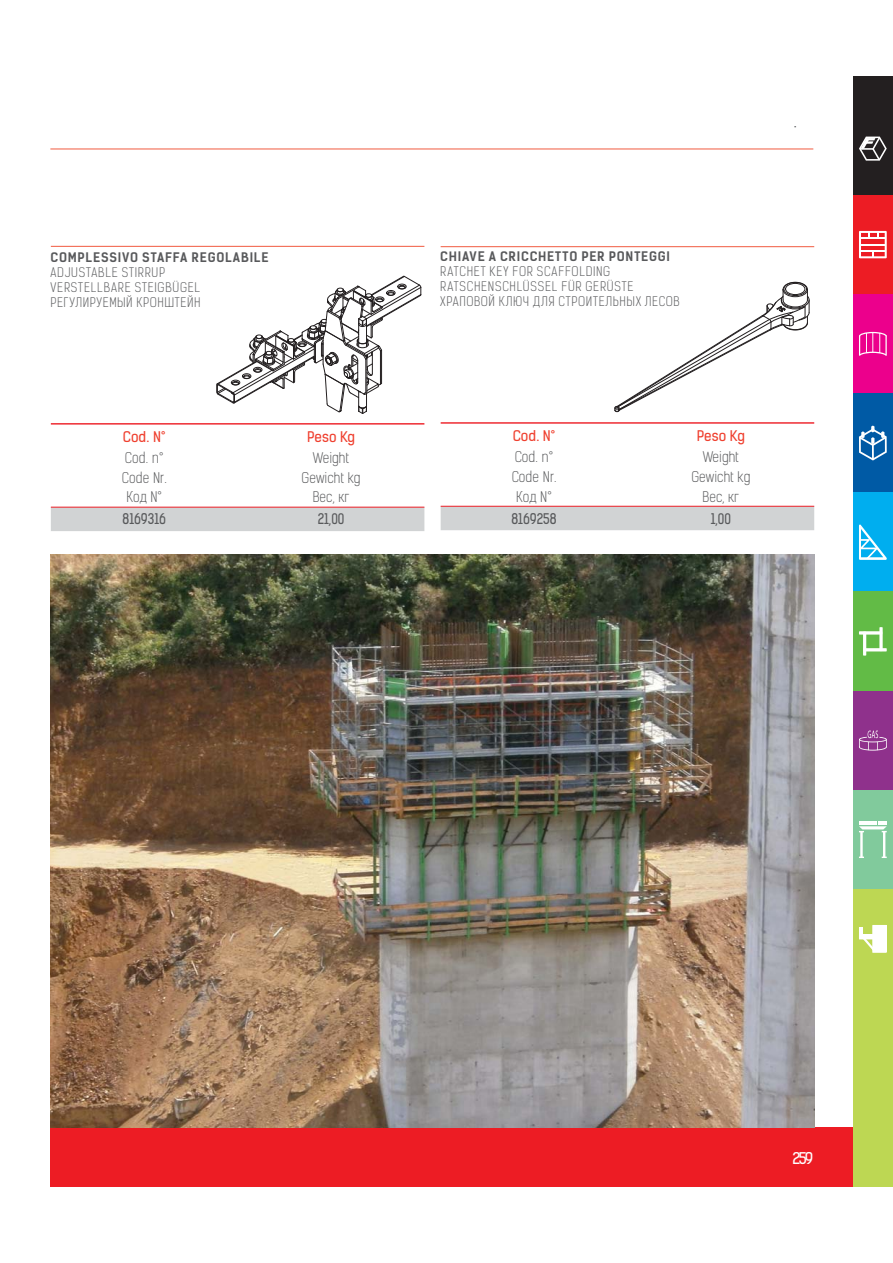
<style>
.page{position:relative;width:893px;height:1263px;background:#fff}
.page>*{position:absolute;margin:0;border:0;box-sizing:border-box;transform-origin:0 0}
.t1{font:15.45px "Kelson Sans";color:#fff}
.t2{font:300 13.95px "Kelson Sans";letter-spacing:.005em;color:#58595b}
.t3{font:13.95px "Kelson Sans";color:#ef402f}
.t4{font:13.95px "Kelson Sans";color:#58595b;scale:.9 1}
.t5{font:13.95px "Kelson Sans Light RU";letter-spacing:.005em;color:#58595b}
.t6{font:300 12.6px/15.1px "Kelson Sans";letter-spacing:.06em;color:#58595b}
.t7{font:700 12.6px "Kelson Sans";letter-spacing:.06em;color:#58595b}
.t8{font:12.6px "Kelson Sans Light RU";letter-spacing:.045em;color:#58595b}
</style>
<div class="page">
<div style="left:50px;top:1127px;width:843px;height:60px;background:#ed1c24"></div>
<hr style="left:50px;top:149px;width:763px;height:1px;background:#f15a40">
<div style="left:853px;top:76px;width:40px;height:119px;background:#231f20"></div>
<div style="left:853px;top:195px;width:40px;height:99px;background:#ed1c24"></div>
<div style="left:853px;top:294px;width:40px;height:99px;background:#ec008c"></div>
<div style="left:853px;top:393px;width:40px;height:100px;background:#005aa5"></div>
<div style="left:853px;top:493px;width:40px;height:99px;background:#00aeef"></div>
<div style="left:853px;top:592px;width:40px;height:99px;background:#62bb46"></div>
<div style="left:853px;top:691px;width:40px;height:99px;background:#8f318c"></div>
<div style="left:853px;top:790px;width:40px;height:99px;background:#81ca9c"></div>
<div style="left:853px;top:889px;width:40px;height:298px;background:#bdd753"></div>
<svg style="left:859px;top:231px;width:28px;height:27px"></svg>
<hr style="left:860px;top:244px;width:25px;height:2px;background:#fff">
<svg style="left:859px;top:332px;width:28px;height:24px"></svg>
<svg style="left:859px;top:524px;width:28px;height:36px"></svg>
<svg style="left:859px;top:426px;width:28px;height:35px"></svg>
<svg style="left:859px;top:631px;width:23px;height:4px"></svg>
<hr style="left:863px;top:632px;width:3px;height:24px;background:#fff">
<hr style="left:863px;top:648px;width:24px;height:3px;background:#fff">
<svg style="left:879px;top:627px;width:4px;height:24px"></svg>
<svg style="left:859px;top:731px;width:28px;height:20px"></svg>
<svg style="left:859px;top:925px;width:28px;height:28px"></svg>
<svg style="left:859px;top:137px;width:28px;height:24px"></svg>
<svg style="left:859px;top:821px;width:28px;height:37px"></svg>
<hr style="left:51px;top:246px;width:373px;height:1px;background:#f15a40">
<hr style="left:441px;top:246px;width:373px;height:1px;background:#f15a40">
<svg style="left:614px;top:282px;width:196px;height:130px"></svg>
<svg style="left:216px;top:276px;width:205px;height:138px"></svg>
<img style="left:50px;top:555px;width:764px;height:572px">
<div style="left:51px;top:508px;width:373px;height:23px;background:#d1d3d4"></div>
<hr style="left:51px;top:423px;width:373px;height:2px;background:#ed1c24">
<hr style="left:51px;top:507px;width:373px;height:1px;background:#ed1c24">
<div style="left:441px;top:507px;width:373px;height:23px;background:#d1d3d4"></div>
<hr style="left:441px;top:422px;width:373px;height:2px;background:#ed1c24">
<hr style="left:441px;top:506px;width:373px;height:1px;background:#ed1c24">
<p class="t7" style="left:50px;top:250px;width:220px">COMPLESSIVO STAFFA REGOLABILE</p>
<p class="t6" style="left:50px;top:265px;width:151px">ADJUSTABLE STIRRUP<br>VERSTELLBARE STEIGBÜGEL</p>
<p class="t8" style="left:50px;top:295px;width:152px">РЕГУЛИРУЕМЫЙ КРОНШТЕЙН</p>
<p class="t3" style="left:123px;top:431px;width:44px">Cod. N°</p>
<p class="t3" style="left:307px;top:431px;width:49px">Peso Kg</p>
<p class="t2" style="left:125px;top:451px;width:40px">Cod. n°</p>
<p class="t2" style="left:313px;top:451px;width:38px">Weight</p>
<p class="t2" style="left:122px;top:471px;width:46px">Code Nr.</p>
<p class="t2" style="left:302px;top:471px;width:60px">Gewicht kg</p>
<p class="t5" style="left:126px;top:490px;width:37px">Код N°</p>
<p class="t5" style="left:313px;top:490px;width:38px">Вес, кг</p>
<p class="t4" style="left:122px;top:514px;width:50px">8169316</p>
<p class="t4" style="left:318px;top:514px;width:31px">21,00</p>
<p class="t7" style="left:440px;top:249px;width:231px">CHIAVE A CRICCHETTO PER PONTEGGI</p>
<p class="t6" style="left:440px;top:264px;width:195px">RATCHET KEY FOR SCAFFOLDING<br>RATSCHENSCHLÜSSEL FÜR GERÜSTE</p>
<p class="t8" style="left:440px;top:294px;width:241px">ХРАПОВОЙ КЛЮЧ ДЛЯ СТРОИТЕЛЬНЫХ ЛЕСОВ</p>
<p class="t3" style="left:513px;top:431px;width:44px">Cod. N°</p>
<p class="t3" style="left:697px;top:431px;width:49px">Peso Kg</p>
<p class="t2" style="left:515px;top:450px;width:40px">Cod. n°</p>
<p class="t2" style="left:703px;top:450px;width:38px">Weight</p>
<p class="t2" style="left:512px;top:470px;width:46px">Code Nr.</p>
<p class="t2" style="left:691px;top:470px;width:60px">Gewicht kg</p>
<p class="t5" style="left:516px;top:489px;width:37px">Код N°</p>
<p class="t5" style="left:702px;top:489px;width:38px">Вес, кг</p>
<p class="t4" style="left:511px;top:513px;width:52px">8169258</p>
<p class="t4" style="left:711px;top:513px;width:24px">1,00</p>
<p class="t1" style="left:792px;top:1152px;width:22px">259</p>
</div>
